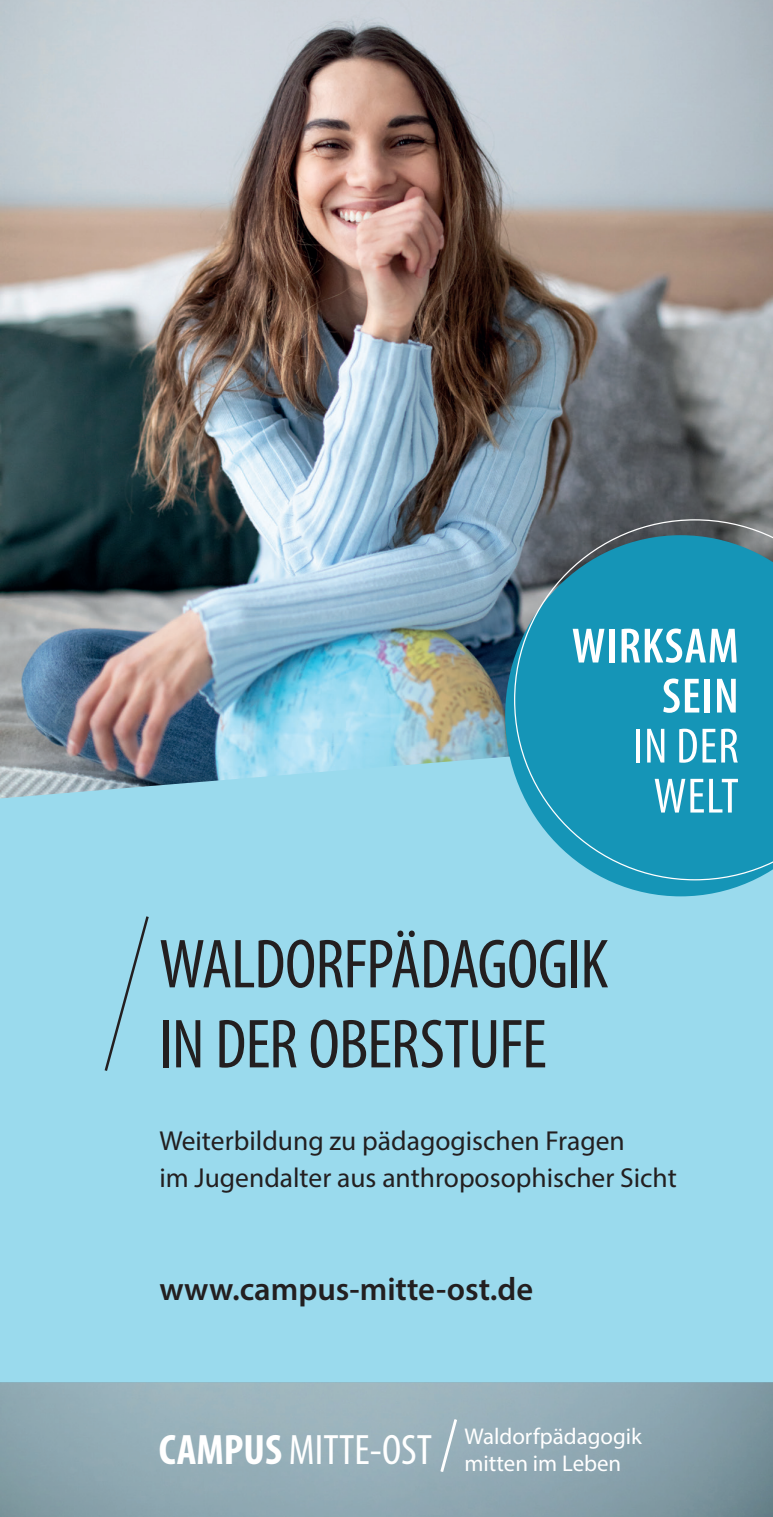
<style>
.page{position:relative;width:773px;height:1517px;background:#fff}
.page>*{position:absolute;margin:0;border:0;box-sizing:border-box;transform-origin:0 0}
.t1{font:condensed 70px/80px "Myriad Pro";letter-spacing:-.015em;color:#231f20}
.t2{font:600 condensed 50px/50px "Myriad Pro";letter-spacing:.02em;color:#fff;text-align:right}
.t3{font:condensed 50px/50px "Myriad Pro";letter-spacing:.02em;color:#fff;text-align:center}
.t4{font:condensed 42.75px "Myriad Pro";color:#fff}
.t5{font:600 32.5px "Myriad Pro";color:#231f20}
.t6{font:27.5px/37.5px "Myriad Pro";color:#231f20}
.t7{font:22.75px/27.5px "Myriad Pro";color:#fff}
.s1{font-weight:700}
</style>
<div class="page">
<img style="left:0;top:0;width:772px;height:735px">
<div style="left:0;top:735px;width:772px;height:647px;background:#9adaed"></div>
<svg style="left:103px;top:913px;width:48px;height:160px;background:#93d0e2"></svg>
<svg style="left:505px;top:535px;width:267px;height:361px;background:#61afc7"></svg>
<svg style="left:514px;top:519px;width:258px;height:361px;background:#2493b1"></svg>
<svg style="left:0;top:1382px;width:772px;height:135px;background:#8fa8b2"></svg>
<svg style="left:438px;top:1416px;width:21px;height:59px"></svg>
<h2 class="t2" style="left:571px;top:620px;width:168px">WIRKSAM<br>SEIN</h2>
<h2 class="t3" style="left:633px;top:720px;width:107px">IN DER<br>WELT</h2>
<h1 class="t1" style="left:159px;top:923px;width:451px">WALDORFPÄDAGOGIK<br>IN DER OBERSTUFE</h1>
<p class="t6" style="left:159px;top:1121px;width:519px">Weiterbildung zu pädagogischen Fragen<br>im Jugendalter aus anthroposophischer Sicht</p>
<p class="t5" style="left:159px;top:1268px;width:375px">www.campus-mitte-ost.de</p>
<h3 class="t4" style="left:159px;top:1423px;width:274px"><span class="s1">CAMPUS</span> MITTE-OST</h3>
<p class="t7" style="left:464px;top:1422px;width:179px">Waldorfpädagogik mitten im Leben</p>
</div>
